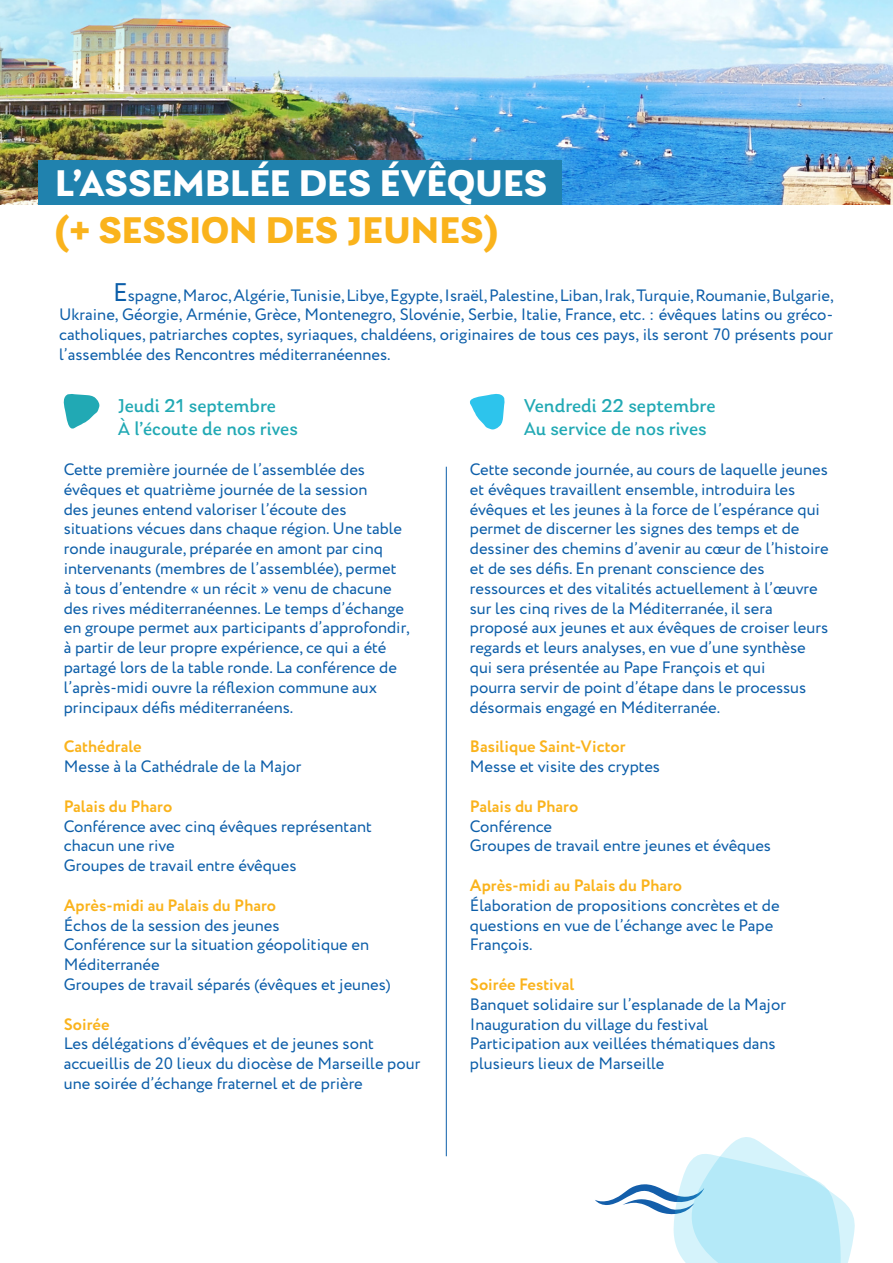
<style>
.page{position:relative;width:893px;height:1263px;background:#fff}
.page>*{position:absolute;margin:0;border:0;box-sizing:border-box;transform-origin:0 0}
.t1{font:700 39px "Laca";color:#fff}
.t2{font:700 39px "Laca";color:#fab31c}
.t3{font:19.5px "Laca";color:#21a9b4}
.t4{font:16.5px/19.8px "Circe";color:#0c5ea9}
.t5{font:700 16.5px "Circe";color:#fab31c}
.s1{font-size:25.5px}
</style>
<div class="page">
<img style="left:0;top:0;width:893px;height:204px">
<img style="left:0;top:0;width:173px;height:100px">
<svg style="left:63px;top:394px;width:37px;height:35px"></svg>
<svg style="left:470px;top:393px;width:35px;height:37px"></svg>
<div style="left:38px;top:160px;width:523px;height:44px;background:#2082ae"></div>
<hr style="left:446px;top:467px;width:1px;height:689px;background:#0c5ea9">
<svg style="left:595px;top:1137px;width:260px;height:126px"></svg>
<p class="t1" style="left:55px;top:160px;width:494px">L’ASSEMBLÉE DES ÉVÊQUES</p>
<p class="t2" style="left:55px;top:207px;width:444px">(+ SESSION DES JEUNES)</p>
<p class="t4" style="left:59px;top:286px;width:776px;text-align:justify;text-indent:54px"><span class="s1">E</span>spagne, Maroc, Algérie, Tunisie, Libye, Egypte, Israël, Palestine, Liban, Irak, Turquie, Roumanie, Bulgarie, Ukraine, Géorgie, Arménie, Grèce, Montenegro, Slovénie, Serbie, Italie, France, etc. : évêques latins ou gréco&shy;catholiques, patriarches coptes, syriaques, chaldéens, originaires de tous ces pays, ils seront 70 présents pour l’assemblée des Rencontres méditerranéennes.</p>
<p class="t3" style="left:118px;top:395px;width:160px">Jeudi 21 septembre</p>
<p class="t3" style="left:118px;top:418px;width:181px">À l’écoute de nos rives</p>
<p class="t4" style="left:64px;top:460px;width:348px">Cette première journée de l’assemblée des évêques et quatrième journée de la session<br>des jeunes entend valoriser l’écoute des situations vécues dans chaque région. Une table ronde inaugurale, préparée en amont par cinq intervenants (membres de l’assemblée), permet<br>à tous d’entendre « un récit » venu de chacune des rives méditerranéennes. Le temps d’échange en groupe permet aux participants d’approfondir, à partir de leur propre expérience, ce qui a été partagé lors de la table ronde. La conférence de l’après-midi ouvre la réflexion commune aux principaux défis méditerranéens.</p>
<p class="t5" style="left:64px;top:736px;width:80px">Cathédrale</p>
<p class="t4" style="left:64px;top:757px;width:239px">Messe à la Cathédrale de la Major</p>
<p class="t5" style="left:64px;top:795px;width:110px">Palais du Pharo</p>
<p class="t4" style="left:64px;top:816px;width:310px">Conférence avec cinq évêques représentant chacun une rive</p>
<p class="t4" style="left:64px;top:856px;width:234px">Groupes de travail entre évêques</p>
<p class="t5" style="left:64px;top:894px;width:214px">Après-midi au Palais du Pharo</p>
<p class="t4" style="left:64px;top:915px;width:217px">Échos de la session des jeunes</p>
<p class="t4" style="left:64px;top:935px;width:307px">Conférence sur la situation géopolitique en<br>Méditerranée</p>
<p class="t4" style="left:64px;top:975px;width:328px">Groupes de travail séparés (évêques et jeunes)</p>
<p class="t5" style="left:64px;top:1013px;width:47px">Soirée</p>
<p class="t4" style="left:64px;top:1034px;width:358px">Les délégations d’évêques et de jeunes sont accueillis de 20 lieux du diocèse de Marseille pour une soirée d’échange fraternel et de prière</p>
<p class="t3" style="left:524px;top:395px;width:193px">Vendredi 22 septembre</p>
<p class="t3" style="left:524px;top:418px;width:184px">Au service de nos rives</p>
<p class="t4" style="left:470px;top:460px;width:360px">Cette seconde journée, au cours de laquelle jeunes et évêques travaillent ensemble, introduira les évêques et les jeunes à la force de l’espérance qui permet de discerner les signes des temps et de dessiner des chemins d’avenir au cœur de l’histoire et de ses défis. En prenant conscience des ressources et des vitalités actuellement à l’œuvre sur les cinq rives de la Méditerranée, il sera proposé aux jeunes et aux évêques de croiser leurs regards et leurs analyses, en vue d’une synthèse qui sera présentée au Pape François et qui<br>pourra servir de point d’étape dans le processus désormais engagé en Méditerranée.</p>
<p class="t5" style="left:470px;top:736px;width:157px">Basilique Saint-Victor</p>
<p class="t4" style="left:470px;top:757px;width:192px">Messe et visite des cryptes</p>
<p class="t5" style="left:470px;top:795px;width:110px">Palais du Pharo</p>
<p class="t4" style="left:470px;top:816px;width:84px">Conférence</p>
<p class="t4" style="left:470px;top:836px;width:303px">Groupes de travail entre jeunes et évêques</p>
<p class="t5" style="left:470px;top:874px;width:214px">Après-midi au Palais du Pharo</p>
<p class="t4" style="left:470px;top:896px;width:311px">Élaboration de propositions concrètes et de questions en vue de l’échange avec le Pape<br>François.</p>
<p class="t5" style="left:470px;top:973px;width:106px">Soirée Festival</p>
<p class="t4" style="left:470px;top:995px;width:318px">Banquet solidaire sur l’esplanade de la Major</p>
<p class="t4" style="left:470px;top:1014px;width:240px">Inauguration du village du festival</p>
<p class="t4" style="left:470px;top:1034px;width:307px">Participation aux veillées thématiques dans plusieurs lieux de Marseille</p>
</div>
